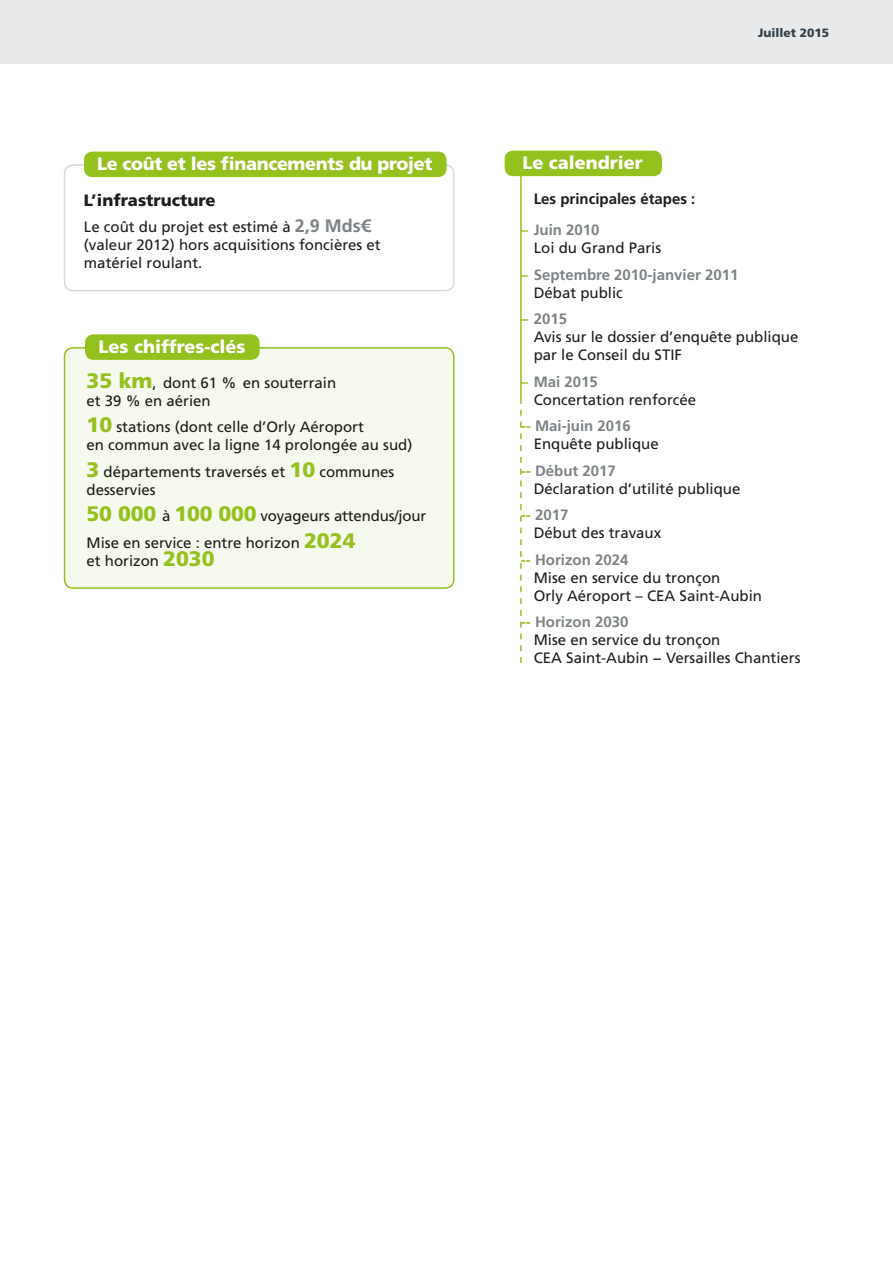
<style>
.page{position:relative;width:893px;height:1263px;background:#fff}
.page>*{position:absolute;margin:0;border:0;box-sizing:border-box;transform-origin:0 0}
.t1{font:900 18px "Frutiger";letter-spacing:-.02em;color:#fff}
.t2{font:900 18px "Frutiger";color:#fff}
.t3{font:900 16.5px "Frutiger";color:#1d1d1b}
.t4{font:15px/18px "Frutiger";color:#1d1d1b}
.t5{font:15px/18px "Frutiger LT Std";color:#1d1d1b}
.t6{font:700 15px/18px "Frutiger";color:#7d8386}
.t7{font:700 15px "Frutiger";color:#1d1d1b}
.t8{font:900 12px "Frutiger";color:#333f48}
.s1{font-weight:700;font-size:18px;color:#7d8386}
.s2{font-weight:900;font-size:21px;color:#95c11f}
.s3{font-weight:700;color:#95c11f}
.s4{font-weight:700;color:#7d8386}
.s5{color:#95c11f}
.s6{font-weight:400;color:#1d1d1b}
</style>
<div class="page">
<div style="left:0;top:0;width:893px;height:64px;background:#e7e9eb"></div>
<div style="left:65px;top:348px;width:389px;height:240px;background:#f6f9ed;border-radius:9px"></div>
<div style="left:64px;top:347px;width:390px;height:242px;border:2px solid #95c11f;border-radius:9px"></div>
<div style="left:85px;top:334px;width:175px;height:26px;background:#95c11f;border-radius:9px"></div>
<div style="left:64px;top:164px;width:391px;height:127px;border:2px solid #d7dbde;border-radius:9px"></div>
<div style="left:84px;top:152px;width:362px;height:25px;background:#95c11f;border-radius:9px"></div>
<hr style="left:520px;top:163px;width:2px;height:235px;background:#95c11f">
<div style="left:505px;top:151px;width:157px;height:25px;background:#95c11f;border-radius:9px"></div>
<svg style="left:520px;top:398px;width:2px;height:265px"></svg>
<p class="t1" style="left:97px;top:153px;width:337px">Le coût et les financements du projet</p>
<p class="t3" style="left:84px;top:190px;width:133px">L’infrastructure</p>
<p class="t5" style="left:84px;top:218px;width:298px">Le coût du projet est estimé à <span class="s1">2,9 Mds€ </span>(valeur 2012) hors acquisitions foncières et matériel roulant.</p>
<p class="t2" style="left:99px;top:335px;width:148px">Les chiffres-clés</p>
<p class="t4" style="left:87px;top:373px;width:251px"><span class="s2">35 km</span>, dont 61 % en souterrain et 39 % en aérien</p>
<p class="t4" style="left:87px;top:418px;width:327px"><span class="s2">10</span> stations (dont celle d’Orly Aéroport<br>en commun avec la ligne 14 prolongée au sud)</p>
<p class="t4" style="left:87px;top:462px;width:309px"><span class="s2">3</span> départements traversés et <span class="s2">10</span> communes desservies</p>
<p class="t4" style="left:87px;top:503px;width:341px;line-height:26.5px"><span class="s2">50 000</span> à <span class="s2">100 000</span> voyageurs attendus/jour<br>Mise en service : entre horizon <span class="s2">2024</span></p>
<p class="t4" style="left:87px;top:551px;width:130px">et horizon <span class="s2">2030</span></p>
<p class="t8" style="left:758px;top:25px;width:73px">Juillet 2015</p>
<p class="t2" style="left:522px;top:152px;width:122px">Le calendrier</p>
<p class="t7" style="left:534px;top:190px;width:163px">Les principales étapes :</p>
<p class="t4" style="left:534px;top:221px;width:129px;text-indent:-13px"><span class="s3">–</span> <span class="s4">Juin 2010<br></span>Loi du Grand Paris</p>
<p class="t6" style="left:534px;top:265px;width:206px;text-indent:-13px"><span class="s5">–</span> Septembre 2010-janvier 2011<br><span class="s6">Débat public</span></p>
<p class="t4" style="left:534px;top:310px;width:266px;text-indent:-13px"><span class="s3">–</span> <span class="s4">2015<br></span>Avis sur le dossier d’enquête publique par le Conseil du STIF</p>
<p class="t4" style="left:534px;top:372px;width:164px;text-indent:-13px"><span class="s3">–</span> <span class="s4">Mai 2015<br></span>Concertation renforcée</p>
<p class="t4" style="left:534px;top:417px;width:127px;text-indent:-13px"><span class="s3">--</span> <span class="s4">Mai-juin 2016<br></span>Enquête publique</p>
<p class="t4" style="left:534px;top:461px;width:208px;text-indent:-13px"><span class="s3">--</span> <span class="s4">Début 2017<br></span>Déclaration d’utilité publique</p>
<p class="t4" style="left:534px;top:506px;width:129px;text-indent:-13px"><span class="s3">--</span> <span class="s4">2017<br></span>Début des travaux</p>
<p class="t4" style="left:534px;top:550px;width:230px;text-indent:-13px"><span class="s3">--</span> <span class="s4">Horizon 2024<br></span>Mise en service du tronçon<br>Orly Aéroport – CEA Saint-Aubin</p>
<p class="t4" style="left:534px;top:613px;width:268px;text-indent:-13px"><span class="s3">--</span> <span class="s4">Horizon 2030<br></span>Mise en service du tronçon<br>CEA Saint-Aubin − Versailles Chantiers</p>
</div>
